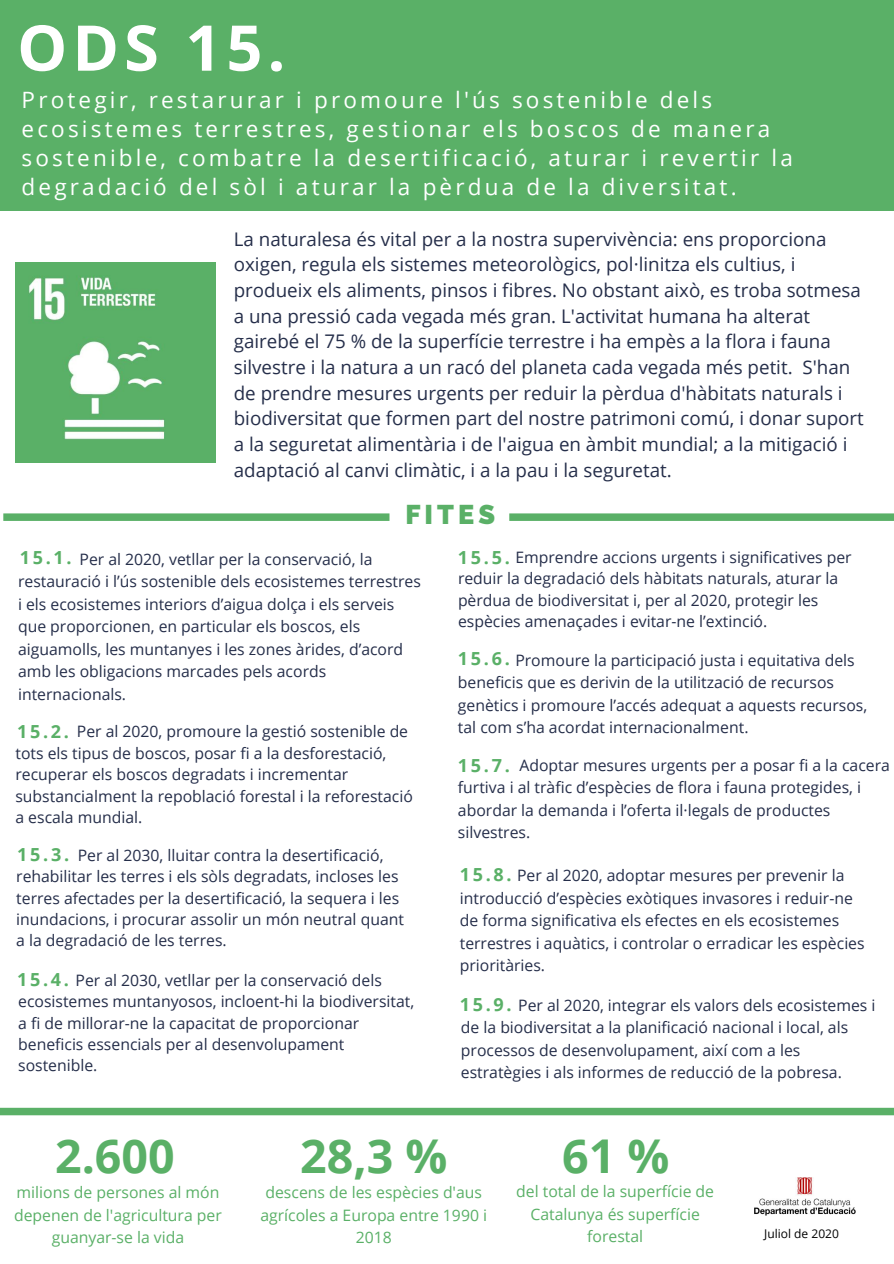
<style>
.page{position:relative;width:894px;height:1264px;background:#fff}
.page>*{position:absolute;margin:0;border:0;box-sizing:border-box;transform-origin:0 0}
.t1{font:700 63px "Open Sans";color:#fff}
.t2{font:700 46.5px "Open Sans";color:#5ab067}
.t3{font:800 27px "Raleway";letter-spacing:.15em;color:#5ab067}
.t4{font:22.5px/29px "Open Sans";letter-spacing:.14em;color:#fff}
.t5{font:18.75px/25.7px "Open Sans";color:#252e4a}
.t6{font:700 18px "Open Sans";letter-spacing:.15em;color:#5ab067}
.t7{font:15.75px/22.5px "Open Sans";color:#252e4a}
.t8{font:15.75px/22.5px "Open Sans";color:#5ab067;text-align:center}
.t9{font:12px "Open Sans";color:#000}
</style>
<div class="page">
<div style="left:0;top:0;width:893px;height:1263px;background:#5ab067"></div>
<div style="left:0;top:212px;width:893px;height:1008px;background:#fff"></div>
<div style="left:0;top:1086px;width:893px;height:177px;background:#fff"></div>
<svg style="left:3px;top:513px;width:386px;height:8px;background:#64b470"></svg>
<svg style="left:509px;top:513px;width:384px;height:8px;background:#64b470"></svg>
<svg style="left:0;top:1107px;width:893px;height:8px;background:#6ab776"></svg>
<img style="left:754px;top:1177px;width:101px;height:38px">
<img style="left:15px;top:262px;width:201px;height:200px">
<h1 class="t1" style="left:17px;top:3px;width:270px">ODS 15.</h1>
<h3 class="t4" style="left:22px;top:85px;width:772px">Protegir, restarurar i promoure l'ús sostenible dels ecosistemes terrestres, gestionar els boscos de manera sostenible, combatre la desertificació, aturar i revertir la degradació del sòl i aturar la pèrdua de la diversitat.</h3>
<p class="t5" style="left:234px;top:226px;width:631px">La naturalesa és vital per a la nostra supervivència: ens proporciona oxigen, regula els sistemes meteorològics, pol·linitza els cultius, i produeix els aliments, pinsos i fibres. No obstant això, es troba sotmesa a una pressió cada vegada més gran. L'activitat humana ha alterat gairebé el 75 % de la superfície terrestre i ha empès a la flora i fauna silvestre i la natura a un racó del planeta cada vegada més petit. S'han de prendre mesures urgents per reduir la pèrdua d'hàbitats naturals i biodiversitat que formen part del nostre patrimoni comú, i donar suport a la seguretat alimentària i de l'aigua en àmbit mundial; a la mitigació i adaptació al canvi climàtic, i a la pau i la seguretat.</p>
<h3 class="t3" style="left:405px;top:498px;width:91px">FITES</h3>
<p class="t6" style="left:20px;top:545px;width:53px">15.1.</p>
<p class="t7" style="left:18px;top:547px;width:404px;text-indent:61px">Per al 2020, vetllar per la conservació, la restauració i l’ús sostenible dels ecosistemes terrestres i els ecosistemes interiors d’aigua dolça i els serveis que proporcionen, en particular els boscos, els aiguamolls, les muntanyes i les zones àrides, d’acord amb les obligacions marcades pels acords internacionals.</p>
<p class="t6" style="left:17px;top:718px;width:53px">15.2.</p>
<p class="t7" style="left:15px;top:720px;width:399px;line-height:21.5px;text-indent:61px">Per al 2020, promoure la gestió sostenible de tots els tipus de boscos, posar fi a la desforestació, recuperar els boscos degradats i incrementar substancialment la repoblació forestal i la reforestació a escala mundial.</p>
<p class="t6" style="left:17px;top:842px;width:53px">15.3.</p>
<p class="t7" style="left:16px;top:844px;width:389px;line-height:21.5px;text-indent:61px">Per al 2030, lluitar contra la desertificació, rehabilitar les terres i els sòls degradats, incloses les terres afectades per la desertificació, la sequera i les inundacions, i procurar assolir un món neutral quant a la degradació de les terres.</p>
<p class="t6" style="left:17px;top:966px;width:53px">15.4.</p>
<p class="t7" style="left:18px;top:968px;width:397px;line-height:21.5px;text-indent:57px">Per al 2030, vetllar per la conservació dels ecosistemes muntanyosos, incloent-hi la biodiversitat, a fi de millorar-ne la capacitat de proporcionar beneficis essencials per al desenvolupament sostenible.</p>
<p class="t6" style="left:458px;top:544px;width:53px">15.5.</p>
<p class="t7" style="left:458px;top:546px;width:395px;line-height:21.5px;text-indent:57px">Emprendre accions urgents i significatives per reduir la degradació dels hàbitats naturals, aturar la pèrdua de biodiversitat i, per al 2020, protegir les espècies amenaçades i evitar-ne l’extinció.</p>
<p class="t6" style="left:458px;top:646px;width:53px">15.6.</p>
<p class="t7" style="left:458px;top:648px;width:411px;text-indent:57px">Promoure la participació justa i equitativa dels beneficis que es derivin de la utilització de recursos genètics i promoure l’accés adequat a aquests recursos, tal com s’ha acordat internacionalment.</p>
<p class="t7" style="left:458px;top:753px;width:433px;text-indent:61px">Adoptar mesures urgents per a posar fi a la cacera furtiva i al tràfic d’espècies de flora i fauna protegides, i abordar la demanda i l’oferta il·legals de productes silvestres.</p>
<p class="t6" style="left:458px;top:752px;width:53px">15.7.</p>
<p class="t6" style="left:459px;top:861px;width:53px">15.8.</p>
<p class="t7" style="left:459px;top:863px;width:406px;text-indent:57px">Per al 2020, adoptar mesures per prevenir la introducció d’espècies exòtiques invasores i reduir-ne de forma significativa els efectes en els ecosistemes terrestres i aquàtics, i controlar o erradicar les espècies prioritàries.</p>
<p class="t6" style="left:459px;top:991px;width:53px">15.9.</p>
<p class="t7" style="left:461px;top:993px;width:416px;text-indent:57px">Per al 2020, integrar els valors dels ecosistemes i de la biodiversitat a la planificació nacional i local, als processos de desenvolupament, així com a les estratègies i als informes de reducció de la pobresa.</p>
<h2 class="t2" style="left:55px;top:1122px;width:121px">2.600</h2>
<h2 class="t2" style="left:300px;top:1122px;width:149px">28,3 %</h2>
<p class="t8" style="left:14px;top:1180px;width:209px">milions de persones al món depenen de l'agricultura per guanyar-se la vida</p>
<h2 class="t2" style="left:562px;top:1122px;width:109px">61 %</h2>
<p class="t8" style="left:260px;top:1180px;width:228px">descens de les espècies d'aus agrícoles a Europa entre 1990 i<br>2018</p>
<p class="t8" style="left:516px;top:1179px;width:199px">del total de la superfície de<br>Catalunya és superfície forestal</p>
<p class="t9" style="left:764px;top:1225px;width:76px">Juliol de 2020</p>
</div>
